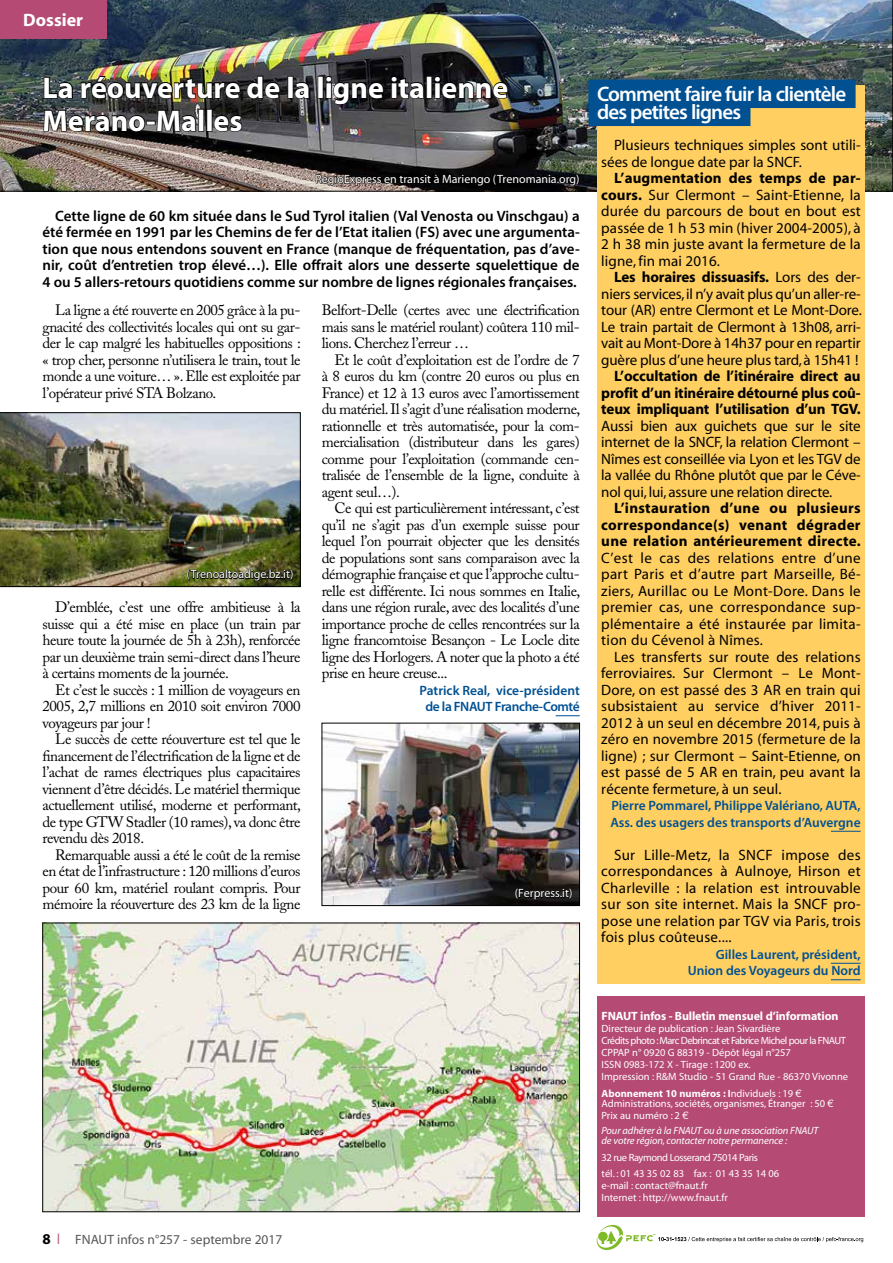
<style>
.page{position:relative;width:893px;height:1263px;background:#fff}
.page>*{position:absolute;margin:0;border:0;box-sizing:border-box;transform-origin:0 0}
.t1{font:700 30px/33px "Myriad Pro";color:#fff}
.t2{font:600 21px/18px "Myriad Pro";letter-spacing:-.04em;color:#fff}
.t3{font:700 18px "Myriad";color:#fff}
.t4{font:15px/16.5px "Adobe Caslon";letter-spacing:-.03em;color:#000;text-align:justify}
.t5{font:15px/16.5px "Myriad";letter-spacing:.005em;color:#000;text-align:justify}
.t6{font:600 15px/16.5px "Myriad Pro";color:#000;text-align:justify}
.t7{font:700 15px/16.5px "Myriad";letter-spacing:-.005em;color:#000;text-align:justify}
.t8{font:600 13.5px/16.5px "Myriad Pro";color:#005092;text-align:center}
.t9{font:13.5px "Myriad";color:#575756}
.t10{font:12px "Myriad";color:#fff}
.t11{font:700 12px "Myriad";letter-spacing:-.01em;color:#fff}
.t12{font:10.5px/12px "Myriad";color:#fff}
.t13{font:italic 10.5px/14.7px "Myriad";letter-spacing:-.01em;color:#fff}
.t14{font:10.5px/16.2px "Myriad";letter-spacing:-.04em;color:#fff}
.s1{font-weight:700}
.s2{font-family:"Linotype Euro Font Ato F"}
.s3{font-style:normal}
.s4{font-family:"Linotype Euro Font Ato F";font-style:normal}
</style>
<div class="page">
<img style="left:0;top:0;width:893px;height:191px">
<svg style="left:556px;top:715px;width:24px;height:1px"></svg>
<div style="left:597px;top:996px;width:268px;height:220px;background:#b54b74"></div>
<svg style="left:596px;top:1225px;width:267px;height:25px"></svg>
<div style="left:0;top:0;width:106px;height:38px;background:#b54b74"></div>
<div style="left:287px;top:76px;width:6px;height:23px;border:2px solid #000"></div>
<svg style="left:294px;top:81px;width:17px;height:19px"></svg>
<div style="left:318px;top:76px;width:6px;height:23px;border:2px solid #000"></div>
<svg style="left:325px;top:75px;width:100px;height:45px;background:#2e2e31"></svg>
<div style="left:426px;top:76px;width:6px;height:23px;border:2px solid #000"></div>
<svg style="left:434px;top:75px;width:75px;height:25px;background:#353227"></svg>
<img style="left:42px;top:45px;width:239px;height:88px">
<svg style="left:316px;top:169px;width:264px;height:18px;background:#161414"></svg>
<div style="left:597px;top:85px;width:268px;height:898px;background:#ffcf61"></div>
<div style="left:588px;top:80px;width:268px;height:28px;background:#005092"></div>
<div style="left:588px;top:98px;width:162px;height:28px;background:#005092"></div>
<hr style="left:831px;top:831px;width:30px;height:1px;background:#005092">
<hr style="left:831px;top:963px;width:30px;height:1px;background:#005092">
<hr style="left:831px;top:979px;width:30px;height:1px;background:#005092">
<img style="left:45px;top:925px;width:533px;height:285px">
<img style="left:324px;top:725px;width:254px;height:179px">
<div style="left:322px;top:723px;width:258px;height:183px;border:1px solid #000"></div>
<img style="left:0;top:412px;width:300px;height:175px">
<svg style="left:515px;top:888px;width:57px;height:12px"></svg>
<svg style="left:187px;top:566px;width:106px;height:16px;background:#3f431c"></svg>
<p class="t3" style="left:23px;top:11px;width:61px">Dossier</p>
<h1 class="t1" style="left:43px;top:70px;width:467px">La réouverture de la ligne italienne<br>Merano-Malles</h1>
<p class="t10" style="left:315px;top:173px;width:266px">RegioExpress en transit à Mariengo (Trenomania.org)</p>
<p class="t6" style="left:43px;top:207px;width:539px;text-indent:13px">Cette ligne de 60 km située dans le Sud Tyrol italien (Val Venosta ou Vinschgau) a été fermée en 1991 par les Chemins de fer de l’Etat italien (FS) avec une argumenta&shy;tion que nous entendons souvent en France (manque de fréquentation, pas d’ave&shy;nir, coût d’entretien trop élevé…). Elle offrait alors une desserte squelettique de 4 ou 5 allers-retours quotidiens comme sur nombre de lignes régionales françaises.</p>
<p class="t4" style="left:43px;top:302px;width:260px;text-indent:13px">La ligne a été rouverte en 2005 grâce à la pu&shy;gnacité des collectivités locales qui ont su gar&shy;der le cap malgré les habituelles oppositions : « trop cher, personne n’utilisera le train, tout le monde a une voiture… ». Elle est exploitée par l’opérateur privé STA Bolzano.</p>
<p class="t10" style="left:186px;top:568px;width:108px">(Trenoaltoadige.bz.it)</p>
<p class="t4" style="left:43px;top:599px;width:259px;text-indent:13px">D’emblée, c’est une offre ambitieuse à la suisse qui a été mise en place (un train par heure toute la journée de 5h à 23h), renforcée par un deuxième train semi-direct dans l’heure à certains moments de la journée.</p>
<p class="t4" style="left:43px;top:681px;width:260px;text-indent:13px">Et c’est le succès : 1 million de voyageurs en 2005, 2,7 millions en 2010 soit environ 7000 voyageurs par jour !</p>
<p class="t4" style="left:43px;top:731px;width:260px;text-indent:13px">Le succès de cette réouverture est tel que le financement de l’électrification de la ligne et de l’achat de rames électriques plus capacitaires viennent d’être décidés. Le matériel thermique actuellement utilisé, moderne et performant, de type GTW Stadler (10 rames), va donc être revendu dès 2018.</p>
<p class="t4" style="left:43px;top:846px;width:259px;text-indent:13px">Remarquable aussi a été le coût de la remise en état de l’infrastructure : 120 millions d’euros pour 60 km, matériel roulant compris. Pour mémoire la réouverture des 23 km de la ligne</p>
<p class="t4" style="left:322px;top:302px;width:259px">Belfort-Delle (certes avec une électrification mais sans le matériel roulant) coûtera 110 mil&shy;lions. Cherchez l’erreur …</p>
<p class="t4" style="left:322px;top:351px;width:260px;text-indent:13px">Et le coût d’exploitation est de l’ordre de 7 à 8 euros du km (contre 20 euros ou plus en France) et 12 à 13 euros avec l’amortissement du matériel. Il s’agit d’une réalisation moderne, rationnelle et très automatisée, pour la com&shy;mercialisation (distributeur dans les gares) comme pour l’exploitation (commande cen&shy;tralisée de l’ensemble de la ligne, conduite à agent seul…).</p>
<p class="t4" style="left:322px;top:500px;width:260px;text-indent:13px">Ce qui est particulièrement intéressant, c’est qu’il ne s’agit pas d’un exemple suisse pour lequel l’on pourrait objecter que les densités de populations sont sans comparaison avec la démographie française et que l’approche cultu&shy;relle est différente. Ici nous sommes en Italie, dans une région rurale, avec des localités d’une importance proche de celles rencontrées sur la ligne francomtoise Besançon - Le Locle dite ligne des Horlogers. A noter que la photo a été prise en heure creuse...</p>
<p class="t8" style="left:420px;top:681px;width:162px">Patrick Real, vice-président de la FNAUT Franche-Comté</p>
<p class="t10" style="left:515px;top:887px;width:59px">(Ferpress.it)</p>
<p class="t7" style="left:43px;top:1231px;width:10px">8</p>
<p class="t9" style="left:75px;top:1232px;width:209px">FNAUT infos n°257 - septembre 2017</p>
<h2 class="t2" style="left:597px;top:84px;width:251px">Comment faire fuir la clientèle des petites lignes</h2>
<p class="t5" style="left:601px;top:137px;width:261px;text-indent:13px">Plusieurs techniques simples sont utili&shy;sées de longue date par la SNCF.</p>
<p class="t5" style="left:601px;top:170px;width:261px;text-indent:13px"><span class="s1">L’augmentation des temps de par&shy;cours.</span> Sur Clermont – Saint-Etienne, la durée du parcours de bout en bout est passée de 1 h 53 min (hiver 2004-2005), à 2 h 38 min juste avant la fermeture de la ligne, fin mai 2016.</p>
<p class="t5" style="left:601px;top:269px;width:262px;text-indent:13px"><span class="s1">Les horaires dissuasifs.</span> Lors des der&shy;niers services, il n’y avait plus qu’un aller-re&shy;tour (AR) entre Clermont et Le Mont-Dore.<br>Le train partait de Clermont à 13h08, arri&shy;vait au Mont-Dore à 14h37 pour en repartir guère plus d’une heure plus tard, à 15h41 !</p>
<p class="t7" style="left:601px;top:368px;width:261px;text-indent:13px">L’occultation de l’itinéraire direct au profit d’un itinéraire détourné plus coû&shy;teux impliquant l’utilisation d’un TGV.</p>
<p class="t5" style="left:601px;top:418px;width:261px">Aussi bien aux guichets que sur le site internet de la SNCF, la relation Clermont – Nîmes est conseillée via Lyon et les TGV de la vallée du Rhône plutôt que par le Céve&shy;nol qui, lui, assure une relation directe.</p>
<p class="t7" style="left:601px;top:500px;width:261px;text-indent:13px">L’instauration d’une ou plusieurs correspondance(s) venant dégrader une relation antérieurement directe.</p>
<p class="t5" style="left:601px;top:550px;width:261px">C’est le cas des relations entre d’une part Paris et d’autre part Marseille, Bé&shy;ziers, Aurillac ou Le Mont-Dore. Dans le premier cas, une correspondance sup&shy;plémentaire a été instaurée par limita&shy;tion du Cévenol à Nîmes.</p>
<p class="t5" style="left:601px;top:649px;width:261px;text-indent:13px">Les transferts sur route des relations ferroviaires. Sur Clermont – Le Mont-Dore, on est passé des 3 AR en train qui subsistaient au service d’hiver 2011- 2012 à un seul en décembre 2014, puis à zéro en novembre 2015 (fermeture de la ligne) ; sur Clermont – Saint-Etienne, on est passé de 5 AR en train, peu avant la récente fermeture, à un seul.</p>
<p class="t8" style="left:610px;top:797px;width:252px;text-align:left">Pierre Pommarel, Philippe Valériano, AUTA,<br>Ass. des usagers des transports d’Auvergne</p>
<p class="t5" style="left:601px;top:847px;width:261px;text-indent:13px">Sur Lille-Metz, la SNCF impose des correspondances à Aulnoye, Hirson et Charleville : la relation est introuvable sur son site internet. Mais la SNCF pro&shy;pose une relation par TGV via Paris, trois fois plus coûteuse....</p>
<p class="t8" style="left:688px;top:945px;width:174px;text-align:right">Gilles Laurent, président,<br>Union des Voyageurs du Nord</p>
<p class="t11" style="left:601px;top:1010px;width:239px">FNAUT infos - Bulletin mensuel d’information</p>
<p class="t12" style="left:601px;top:1023px;width:248px">Directeur de publication : Jean Sivardière<br>Crédits photo : Marc Debrincat et Fabrice Michel pour la FNAUT CPPAP n° 0920 G 88319 - Dépôt légal n°257<br>ISSN 0983-172 X - Tirage : 1200 ex.<br>Impression : R&amp;M Studio - 51 Grand Rue - 86370 Vivonne</p>
<p class="t12" style="left:601px;top:1088px;width:233px;line-height:10.5px"><span class="s1">Abonnement 10 numéros : I</span>ndividuels : 19 <span class="s2">b<br></span>Administrations, sociétés, organismes, Étranger : 50 <span class="s2">b</span></p>
<p class="t13" style="left:601px;top:1109px;width:219px"><span class="s3">Prix au numéro : 2</span> <span class="s4">b<br></span>Pour adhérer à la FNAUT ou à une association FNAUT</p>
<p class="t13" style="left:601px;top:1134px;width:187px">de votre région, contacter notre permanence :</p>
<p class="t14" style="left:601px;top:1149px;width:179px">32 rue Raymond Losserand 75014 Paris<br>tél. : 01 43 35 02 83 fax : 01 43 35 14 06</p>
<p class="t12" style="left:601px;top:1180px;width:128px">e-mail : contact@fnaut.fr<br>Internet : http://www.fnaut.fr</p>
</div>
